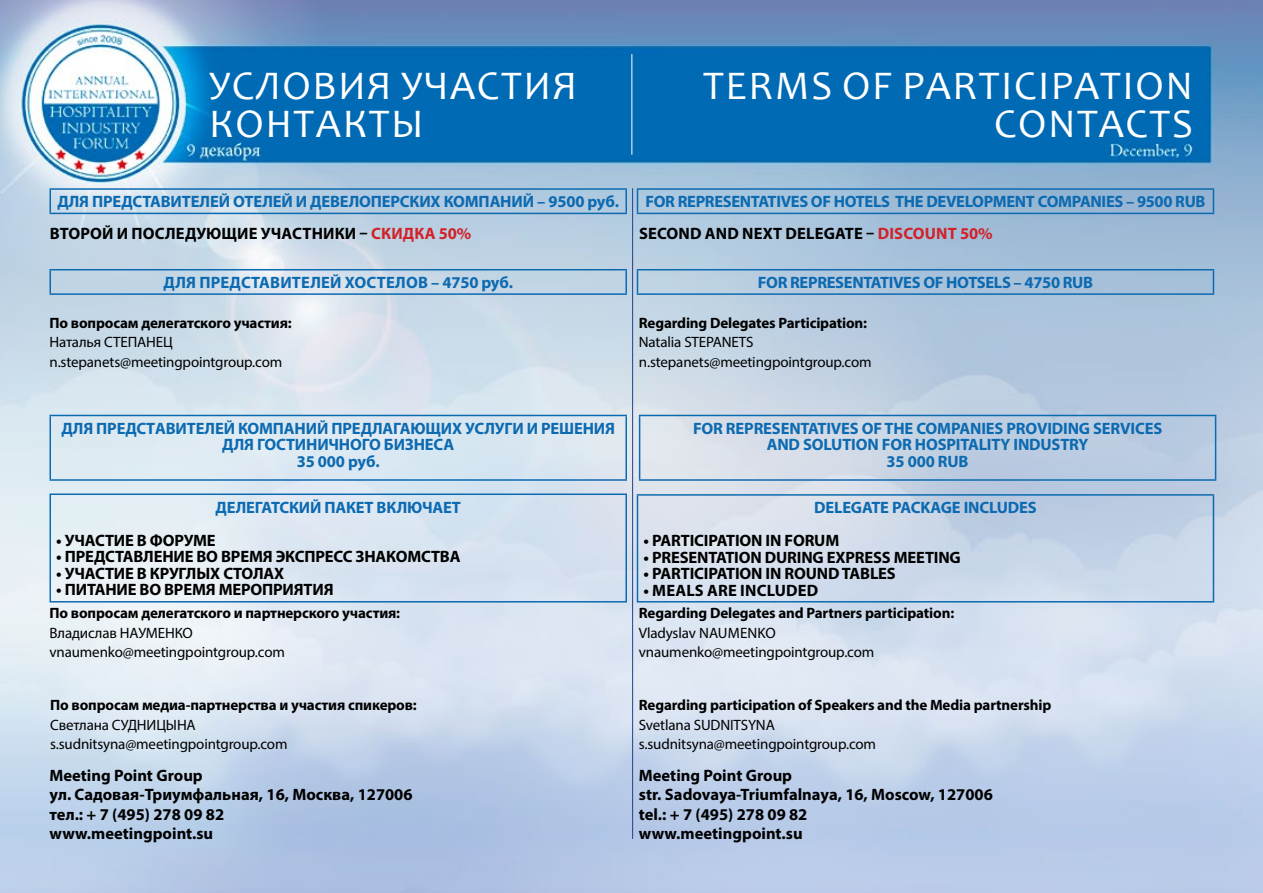
<style>
.page{position:relative;width:1263px;height:893px;background:#fff}
.page>*{position:absolute;margin:0;border:0;box-sizing:border-box;transform-origin:0 0}
.t1{font:40.8px/38.4px "Candara";letter-spacing:.04em;color:#fff}
.t2{font:700 16.5px/19.5px "Myriad Pro";letter-spacing:-.005em;color:#000}
.t3{font:700 16.5px/16.5px "Myriad Pro";letter-spacing:-.01em;color:#0c6ab1;text-align:center}
.t4{font:700 16.5px "Myriad Pro";letter-spacing:.01em;color:#0c6ab1}
.t5{font:15px/19.5px "Myriad Pro";letter-spacing:-.01em;color:#000}
.t6{font:700 15px "Myriad Pro";letter-spacing:-.01em;color:#000}
.s1{color:#d22229}
</style>
<div class="page">
<img style="left:0;top:0;width:1263px;height:893px">
<hr style="left:631px;top:54px;width:1px;height:101px;background:#fff">
<hr style="left:50px;top:188px;width:577px;height:2px;background:#0c6ab1">
<svg style="left:50px;top:190px;width:1px;height:23px"></svg>
<hr style="left:625px;top:190px;width:2px;height:23px;background:#0c6ab1">
<hr style="left:50px;top:213px;width:577px;height:1px;background:#0c6ab1">
<hr style="left:50px;top:269px;width:577px;height:1px;background:#0c6ab1">
<svg style="left:50px;top:270px;width:1px;height:23px"></svg>
<hr style="left:625px;top:270px;width:2px;height:23px;background:#0c6ab1">
<hr style="left:50px;top:293px;width:577px;height:2px;background:#0c6ab1">
<hr style="left:50px;top:415px;width:577px;height:1px;background:#0c6ab1">
<hr style="left:50px;top:416px;width:1px;height:63px;background:#0c6ab1">
<hr style="left:625px;top:416px;width:2px;height:63px;background:#0c6ab1">
<hr style="left:50px;top:479px;width:577px;height:2px;background:#0c6ab1">
<hr style="left:639px;top:415px;width:577px;height:1px;background:#0c6ab1">
<hr style="left:639px;top:416px;width:1px;height:63px;background:#0c6ab1">
<hr style="left:1215px;top:416px;width:1px;height:63px;background:#0c6ab1">
<hr style="left:639px;top:479px;width:577px;height:2px;background:#0c6ab1">
<hr style="left:50px;top:493px;width:577px;height:2px;background:#0c6ab1">
<hr style="left:50px;top:495px;width:1px;height:106px;background:#0c6ab1">
<hr style="left:625px;top:495px;width:2px;height:106px;background:#0c6ab1">
<hr style="left:50px;top:601px;width:577px;height:1px;background:#0c6ab1">
<hr style="left:637px;top:188px;width:577px;height:2px;background:#0c6ab1">
<svg style="left:637px;top:190px;width:1px;height:23px"></svg>
<svg style="left:1213px;top:190px;width:1px;height:23px"></svg>
<hr style="left:637px;top:213px;width:577px;height:1px;background:#0c6ab1">
<hr style="left:637px;top:269px;width:577px;height:1px;background:#0c6ab1">
<svg style="left:637px;top:270px;width:1px;height:23px"></svg>
<svg style="left:1213px;top:270px;width:1px;height:23px"></svg>
<hr style="left:637px;top:293px;width:577px;height:2px;background:#0c6ab1">
<hr style="left:637px;top:494px;width:577px;height:2px;background:#0c6ab1">
<hr style="left:637px;top:496px;width:1px;height:105px;background:#0c6ab1">
<hr style="left:1213px;top:496px;width:1px;height:105px;background:#0c6ab1">
<hr style="left:637px;top:601px;width:577px;height:1px;background:#0c6ab1">
<hr style="left:632px;top:188px;width:1px;height:651px;background:#24408f">
<h1 class="t1" style="left:209px;top:66px;width:369px">УСЛОВИЯ УЧАСТИЯ<br>КОНТАКТЫ</h1>
<h1 class="t1" style="left:703px;top:66px;width:491px;text-align:right">TERMS OF PARTICIPATION<br>CONTACTS</h1>
<p class="t3" style="left:57px;top:193px;width:563px">ДЛЯ ПРЕДСТАВИТЕЛЕЙ ОТЕЛЕЙ И ДЕВЕЛОПЕРСКИХ КОМПАНИЙ – 9500 руб.</p>
<p class="t3" style="left:645px;top:193px;width:562px">FOR REPRESENTATIVES OF HOTELS THE DEVELOPMENT COMPANIES – 9500 RUB</p>
<p class="t2" style="left:50px;top:223px;width:423px">ВТОРОЙ И ПОСЛЕДУЮЩИЕ УЧАСТНИКИ – <span class="s1">СКИДКА 50%</span></p>
<p class="t2" style="left:639px;top:223px;width:355px">SECOND AND NEXT DELEGATE – <span class="s1">DISCOUNT 50%</span></p>
<p class="t4" style="left:164px;top:272px;width:351px">ДЛЯ ПРЕДСТАВИТЕЛЕЙ ХОСТЕЛОВ – 4750 руб.</p>
<p class="t6" style="left:50px;top:313px;width:244px">По вопросам делегатского участия:</p>
<p class="t5" style="left:50px;top:332px;width:234px">Наталья СТЕПАНЕЦ n.stepanets@meetingpointgroup.com</p>
<p class="t3" style="left:758px;top:274px;width:337px">FOR REPRESENTATIVES OF HOTSELS – 4750 RUB</p>
<p class="t6" style="left:639px;top:313px;width:230px">Regarding Delegates Participation:</p>
<p class="t5" style="left:639px;top:332px;width:234px">Natalia STEPANETS n.stepanets@meetingpointgroup.com</p>
<p class="t3" style="left:61px;top:419px;width:555px">ДЛЯ ПРЕДСTАВИТЕЛЕЙ КОМПАНИЙ ПРЕДЛАГАЮЩИХ УСЛУГИ И РЕШЕНИЯ<br>ДЛЯ ГОСТИНИЧНОГО БИЗНЕСА<br>35 000 руб.</p>
<p class="t3" style="left:693px;top:419px;width:471px">FOR REPRESENTATIVES OF THE COMPANIES PROVIDING SERVICES<br>AND SOLUTION FOR HOSPITALITY INDUSTRY<br>35 000 RUB</p>
<p class="t3" style="left:216px;top:498px;width:247px">ДЕЛЕГАТСКИЙ ПАКЕТ ВКЛЮЧАЕТ</p>
<p class="t2" style="left:56px;top:530px;width:161px">• УЧАСТИЕ В ФОРУМЕ</p>
<p class="t2" style="left:56px;top:546px;width:406px">• ПРЕДСТАВЛЕНИЕ ВО ВРЕМЯ ЭКСПРЕСС ЗНАКОМСТВА</p>
<p class="t2" style="left:56px;top:563px;width:230px">• УЧАСТИЕ В КРУГЛЫХ СТОЛАХ</p>
<p class="t2" style="left:56px;top:579px;width:279px">• ПИТАНИЕ ВО ВРЕМЯ МЕРОПРИЯТИЯ</p>
<p class="t3" style="left:814px;top:499px;width:224px">DELEGATE PACKAGE INCLUDES</p>
<p class="t2" style="left:643px;top:530px;width:197px">• PARTICIPATION IN FORUM</p>
<p class="t2" style="left:643px;top:547px;width:319px">• PRESENTATION DURING EXPRESS MEETING</p>
<p class="t2" style="left:643px;top:563px;width:254px">• PARTICIPATION IN ROUND TABLES</p>
<p class="t2" style="left:643px;top:580px;width:176px">• MEALS ARE INCLUDED</p>
<p class="t6" style="left:50px;top:603px;width:352px">По вопросам делегатского и партнерского участия:</p>
<p class="t5" style="left:50px;top:622px;width:237px">Владислав НАУМЕНКО vnaumenko@meetingpointgroup.com</p>
<p class="t6" style="left:50px;top:695px;width:368px">По вопросам медиа-партнерства и участия спикеров:</p>
<p class="t5" style="left:50px;top:715px;width:239px">Светлана СУДНИЦЫНА s.sudnitsyna@meetingpointgroup.com</p>
<p class="t6" style="left:639px;top:603px;width:317px">Regarding Delegates and Partners participation:</p>
<p class="t5" style="left:639px;top:622px;width:237px">Vladyslav NAUMENKO vnaumenko@meetingpointgroup.com</p>
<p class="t6" style="left:639px;top:695px;width:414px">Regarding participation of Speakers and the Media partnership</p>
<p class="t5" style="left:639px;top:715px;width:239px">Svetlana SUDNITSYNA s.sudnitsyna@meetingpointgroup.com</p>
<p class="t2" style="left:50px;top:765px;width:365px">Meeting Point Group<br>ул. Садовая-Триумфальная, 16, Москва, 127006 тел.: + 7 (495) 278 09 82<br>www.meetingpoint.su</p>
<p class="t2" style="left:639px;top:765px;width:355px">Meeting Point Group<br>str. Sadovaya-Triumfalnaya, 16, Moscow, 127006 tel.: + 7 (495) 278 09 82<br>www.meetingpoint.su</p>
</div>
